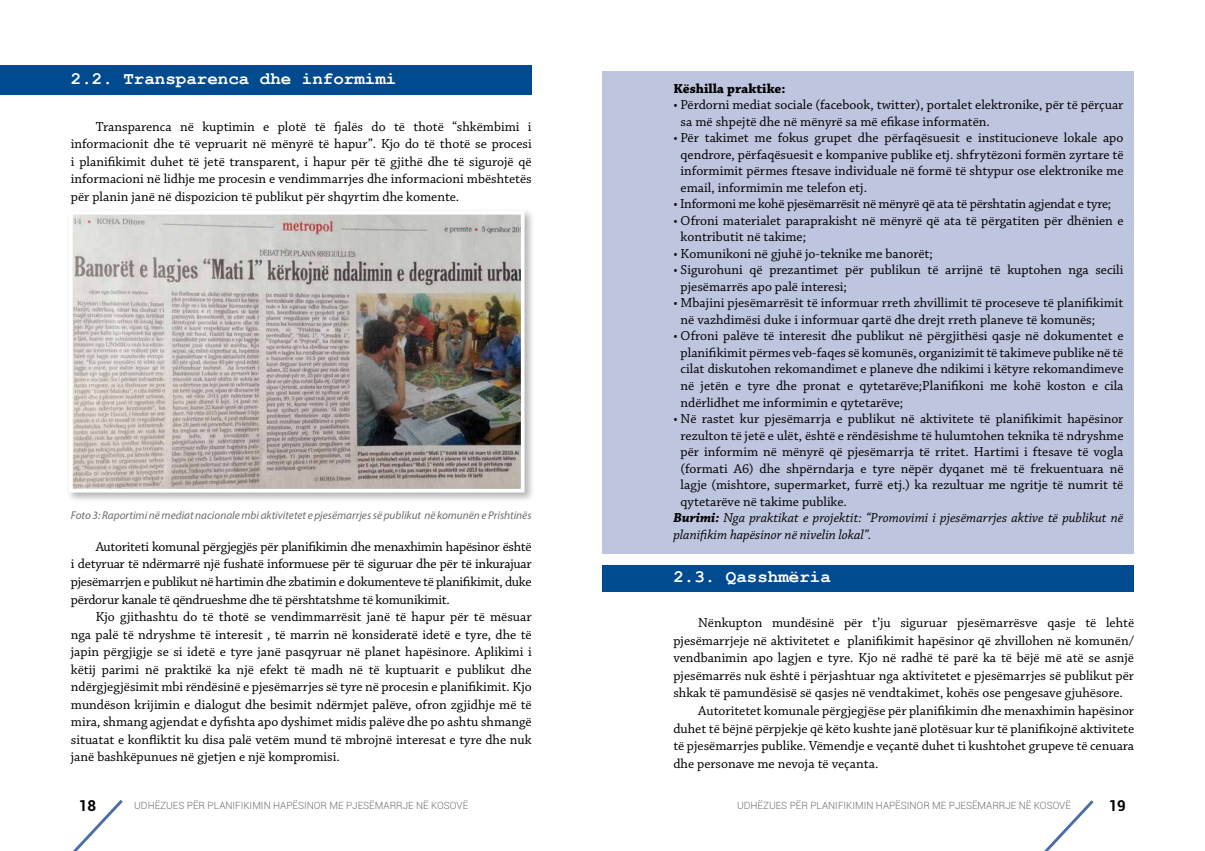
<style>
.page{position:relative;width:1205px;height:851px;background:#fff}
.page>*{position:absolute;margin:0;border:0;box-sizing:border-box;transform-origin:0 0}
.t1{font:700 17.5px "Courier New";color:#fff}
.t2{font:700 15px "Roboto";color:#000}
.t3{font:13.75px/17.5px "Chaparral Pro";color:#000;text-align:justify}
.t4{font:italic 13.75px "Chaparral Pro";color:#000}
.t5{font:13.75px "Chaparral Pro";letter-spacing:-.02em;color:#000}
.t6{font:700 13.75px "Chaparral Pro";color:#000}
.t7{font:italic 11.25px "Myriad Pro";color:#6d6e70}
.t8{font:300 10px "Roboto";color:#6d6e70}
.s1{font-weight:700}
</style>
<div class="page">
<svg style="left:74px;top:799px;width:49px;height:51px"></svg>
<svg style="left:1045px;top:800px;width:48px;height:50px"></svg>
<div style="left:602px;top:565px;width:532px;height:27px;background:#004a8f"></div>
<div style="left:0;top:66px;width:531px;height:29px;background:#004a8f"></div>
<div style="left:66px;top:208px;width:469px;height:295px;background:#000;opacity:.3"></div>
<img style="left:74px;top:216px;width:445px;height:271px">
<div style="left:69px;top:211px;width:455px;height:281px;border:4px solid #fff"></div>
<div style="left:602px;top:71px;width:532px;height:482px;background:#bec6df"></div>
<p class="t1" style="left:71px;top:67px;width:327px">2.2. Transparenca dhe informimi</p>
<p class="t3" style="left:71px;top:118px;width:462px;text-indent:25px">Transparenca në kuptimin e plotë të fjalës do të thotë “shkëmbimi i informacionit dhe të vepruarit në mënyrë të hapur”. Kjo do të thotë se procesi i planifikimit duhet të jetë transparent, i hapur për të gjithë dhe të sigurojë që informacioni në lidhje me procesin e vendimmarrjes dhe informacioni mbështetës për planin janë në dispozicion të publikut për shqyrtim dhe komente.</p>
<p class="t7" style="left:71px;top:507px;width:462px">Foto 3: Raportimi në mediat nacionale mbi aktivitetet e pjesëmarrjes së publikut në komunën e Prishtinës</p>
<p class="t3" style="left:71px;top:538px;width:462px;text-indent:25px">Autoriteti komunal përgjegjës për planifikimin dhe menaxhimin hapësinor është i detyruar të ndërmarrë një fushatë informuese për të siguruar dhe për të inkurajuar pjesëmarrjen e publikut në hartimin dhe zbatimin e dokumenteve të planifikimit, duke përdorur kanale të qëndrueshme dhe të përshtatshme të komunikimit.</p>
<p class="t3" style="left:71px;top:608px;width:462px;text-indent:25px">Kjo gjithashtu do të thotë se vendimmarrësit janë të hapur për të mësuar nga palë të ndryshme të interesit , të marrin në konsideratë idetë e tyre, dhe të japin përgjigje se si idetë e tyre janë pasqyruar në planet hapësinore. Aplikimi i këtij parimi në praktikë ka një efekt të madh në të kuptuarit e publikut dhe ndërgjegjësimit mbi rëndësinë e pjesëmarrjes së tyre në procesin e planifikimit. Kjo mundëson krijimin e dialogut dhe besimit ndërmjet palëve, ofron zgjidhje më të mira, shmang agjendat e dyfishta apo dyshimet midis palëve dhe po ashtu shmangë situatat e konfliktit ku disa palë vetëm mund të mbrojnë interesat e tyre dhe nuk janë bashkëpunues në gjetjen e një kompromisi.</p>
<p class="t6" style="left:673px;top:80px;width:114px">Këshilla praktike:</p>
<p class="t3" style="left:680px;top:97px;width:444px;line-height:16.5px;text-indent:-7px">• Përdorni mediat sociale (facebook, twitter), portalet elektronike, për të përçuar sa më shpejtë dhe në mënyrë sa më efikase informatën.</p>
<p class="t3" style="left:680px;top:130px;width:444px;line-height:16.5px;text-indent:-7px">• Për takimet me fokus grupet dhe përfaqësuesit e institucioneve lokale apo qendrore, përfaqësuesit e kompanive publike etj. shfrytëzoni formën zyrtare të informimit përmes ftesave individuale në formë të shtypur ose elektronike me email, informimin me telefon etj.</p>
<p class="t5" style="left:673px;top:196px;width:439px">• Informoni me kohë pjesëmarrësit në mënyrë që ata të përshtatin agjendat e tyre;</p>
<p class="t3" style="left:680px;top:213px;width:444px;line-height:16.5px;text-indent:-7px">• Ofroni materialet paraprakisht në mënyrë që ata të përgatiten për dhënien e kontributit në takime;</p>
<p class="t3" style="left:673px;top:245px;width:261px">• Komunikoni në gjuhë jo-teknike me banorët;</p>
<p class="t3" style="left:680px;top:262px;width:444px;line-height:16.5px;text-indent:-7px">• Sigurohuni që prezantimet për publikun të arrijnë të kuptohen nga secili pjesëmarrës apo palë interesi;</p>
<p class="t3" style="left:680px;top:295px;width:444px;line-height:16.5px;text-indent:-7px">• Mbajini pjesëmarrësit të informuar rreth zhvillimit të proceseve të planifikimit në vazhdimësi duke i informuar qartë dhe drejt rreth planeve të komunës;</p>
<p class="t3" style="left:680px;top:328px;width:444px;line-height:16.5px;text-indent:-7px">• Ofroni palëve të interesit dhe publikut në përgjithësi qasje në dokumentet e planifikimit përmes veb-faqes së komunës, organizimit të takimeve publike në të cilat diskutohen rekomandimet e planeve dhe ndikimi i këtyre rekomandimeve në jetën e tyre dhe pronat e qytetarëve;Planifikoni me kohë koston e cila ndërlidhet me informimin e qytetarëve;</p>
<p class="t3" style="left:673px;top:410px;width:452px">• Në rastet kur pjesëmarrja e publikut në aktivitete të planifikimit hapësinor</p>
<p class="t3" style="left:680px;top:427px;width:444px">rezulton të jetë e ulët, është e rëndësishme të hulumtohen teknika të ndryshme</p>
<p class="t3" style="left:680px;top:443px;width:444px">për informim në mënyrë që pjesëmarrja të rritet. Hartimi i ftesave të vogla</p>
<p class="t3" style="left:680px;top:460px;width:444px">(formati A6) dhe shpërndarja e tyre nëpër dyqanet më të frekuentuara në</p>
<p class="t3" style="left:680px;top:476px;width:444px">lagje (mishtore, supermarket, furrë etj.) ka rezultuar me ngritje të numrit të</p>
<p class="t3" style="left:680px;top:493px;width:168px">qytetarëve në takime publike.</p>
<p class="t4" style="left:673px;top:510px;width:451px"><span class="s1">Burimi:</span> Nga praktikat e projektit: “Promovimi i pjesëmarrjes aktive të publikut në</p>
<p class="t4" style="left:673px;top:526px;width:200px">planifikim hapësinor në nivelin lokal”.</p>
<p class="t1" style="left:673px;top:565px;width:159px">2.3. Qasshmëria</p>
<p class="t3" style="left:698px;top:614px;width:437px">Nënkupton mundësinë për t’ju siguruar pjesëmarrësve qasje të lehtë</p>
<p class="t3" style="left:673px;top:632px;width:462px">pjesëmarrjeje në aktivitetet e planifikimit hapësinor që zhvillohen në komunën/</p>
<p class="t3" style="left:673px;top:649px;width:462px">vendbanimin apo lagjen e tyre. Kjo në radhë të parë ka të bëjë më atë se asnjë</p>
<p class="t3" style="left:673px;top:667px;width:462px">pjesëmarrës nuk është i përjashtuar nga aktivitetet e pjesëmarrjes së publikut për</p>
<p class="t3" style="left:673px;top:684px;width:451px">shkak të pamundësisë së qasjes në vendtakimet, kohës ose pengesave gjuhësore.</p>
<p class="t3" style="left:698px;top:702px;width:437px">Autoritetet komunale përgjegjëse për planifikimin dhe menaxhimin hapësinor</p>
<p class="t3" style="left:673px;top:719px;width:462px">duhet të bëjnë përpjekje që këto kushte janë plotësuar kur të planifikojnë aktivitete</p>
<p class="t3" style="left:673px;top:737px;width:462px">të pjesëmarrjes publike. Vëmendje e veçantë duhet ti kushtohet grupeve të cenuara</p>
<p class="t3" style="left:673px;top:754px;width:207px">dhe personave me nevoja të veçanta.</p>
<p class="t2" style="left:79px;top:794px;width:19px">18</p>
<p class="t8" style="left:134px;top:798px;width:335px">UDHËZUES PËR PLANIFIKIMIN HAPËSINOR ME PJESËMARRJE NË KOSOVË</p>
<p class="t8" style="left:737px;top:798px;width:335px">UDHËZUES PËR PLANIFIKIMIN HAPËSINOR ME PJESËMARRJE NË KOSOVË</p>
<p class="t2" style="left:1108px;top:794px;width:19px">19</p>
</div>
